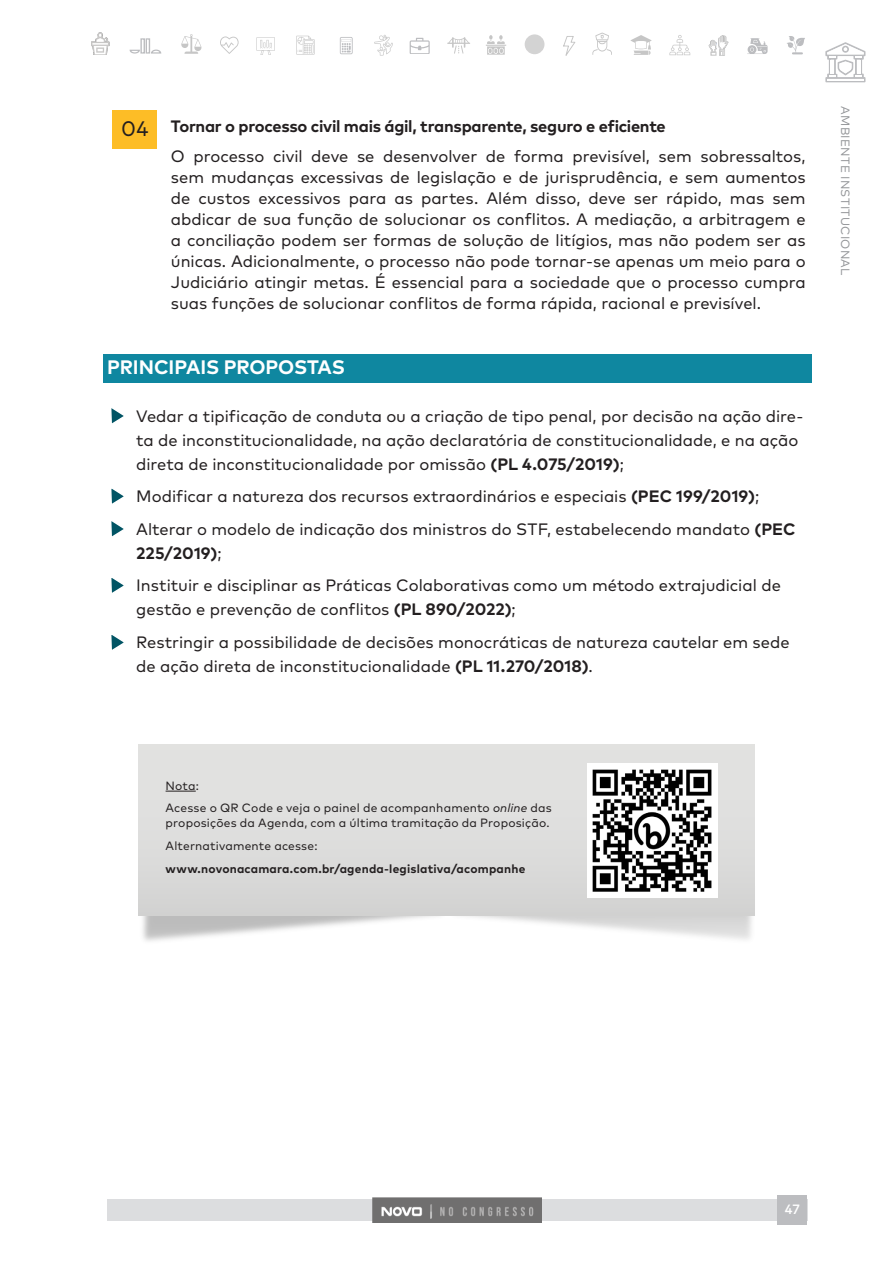
<style>
.page{position:relative;width:893px;height:1263px;background:#fff}
.page>*{position:absolute;margin:0;border:0;box-sizing:border-box;transform-origin:0 0}
.Nº_Diretrizes_BOX{font:21px "Mark Pro";color:#231f20}
.SUB_TITULOS_3_Proposições{font:700 19.5px "Mark Pro";letter-spacing:-.005em;color:#fff}
.TX_Corrido{font:16.5px/21px "Mark Pro";color:#231f20}
.TX_Corrido-2{font:700 16.5px "Mark Pro";letter-spacing:-.02em;color:#231f20}
.t1{font:500 13.5px "Mark Pro";color:#fff}
.TX_Rodapé{font:12px/14.4px "Mark Pro";letter-spacing:.015em;color:#231f20}
.TX_Rodapé-2{font:700 12px "Mark Pro";letter-spacing:.015em;color:#231f20}
.t2{font:12px "Mark Pro";letter-spacing:.025em;color:#939598}
.s1{font-weight:700}
.s2{font-style:italic}
</style>
<div class="page">
<div style="left:107px;top:1199px;width:700px;height:21px;background:#dcdddf"></div>
<img style="left:372px;top:1197px;width:170px;height:25px">
<svg style="left:825px;top:42px;width:40px;height:40px"></svg>
<div style="left:777px;top:1195px;width:30px;height:30px;background:#bcbdc0"></div>
<div style="left:103px;top:355px;width:708px;height:28px;background:#0f87a0"></div>
<div style="left:113px;top:111px;width:44px;height:38px;background:#fdbd26"></div>
<svg style="left:111px;top:408px;width:13px;height:16px"></svg>
<svg style="left:111px;top:488px;width:13px;height:16px"></svg>
<svg style="left:111px;top:521px;width:13px;height:16px"></svg>
<svg style="left:111px;top:578px;width:13px;height:15px"></svg>
<img style="left:138px;top:812px;width:273px;height:129px">
<div style="left:139px;top:744px;width:615px;height:171px;background:#dfdfde"></div>
<img style="left:587px;top:763px;width:131px;height:134px">
<hr style="left:166px;top:791px;width:30px;height:1px;background:#231f20">
<svg style="left:111px;top:635px;width:13px;height:15px"></svg>
<svg style="left:181px;top:34px;width:20px;height:20px"></svg>
<svg style="left:220px;top:36px;width:19px;height:18px"></svg>
<svg style="left:340px;top:37px;width:13px;height:17px"></svg>
<svg style="left:374px;top:35px;width:19px;height:21px"></svg>
<svg style="left:410px;top:38px;width:20px;height:16px"></svg>
<svg style="left:447px;top:37px;width:23px;height:17px"></svg>
<svg style="left:486px;top:35px;width:20px;height:20px"></svg>
<svg style="left:563px;top:36px;width:12px;height:20px"></svg>
<svg style="left:592px;top:33px;width:20px;height:22px"></svg>
<svg style="left:630px;top:35px;width:22px;height:20px"></svg>
<svg style="left:669px;top:35px;width:21px;height:20px"></svg>
<img style="left:709px;top:35px;width:20px;height:20px">
<svg style="left:747px;top:38px;width:21px;height:16px"></svg>
<svg style="left:787px;top:36px;width:18px;height:18px"></svg>
<div style="left:140px;top:38px;width:5px;height:16px;border:1px solid #bcbdc0"></div>
<div style="left:146px;top:38px;width:4px;height:16px;border:1px solid #bcbdc0"></div>
<svg style="left:150px;top:49px;width:12px;height:5px"></svg>
<svg style="left:129px;top:49px;width:12px;height:5px"></svg>
<img style="left:91px;top:32px;width:19px;height:23px">
<div style="left:525px;top:34px;width:19px;height:20px;background:#d3d3d3;border-radius:50%"></div>
<svg style="left:256px;top:37px;width:19px;height:18px"></svg>
<svg style="left:296px;top:36px;width:19px;height:19px"></svg>
<p class="Nº_Diretrizes_BOX" style="left:121px;top:112px;width:29px">04</p>
<p class="TX_Corrido-2" style="left:171px;top:114px;width:496px">Tornar o processo civil mais ágil, transparente, seguro e eficiente</p>
<p class="TX_Corrido" style="left:171px;top:144px;width:636px;text-align:justify">O processo civil deve se desenvolver de forma previsível, sem sobressaltos, sem mudanças excessivas de legislação e de jurisprudência, e sem aumentos de custos excessivos para as partes. Além disso, deve ser rápido, mas sem abdicar de sua função de solucionar os conflitos. A mediação, a arbitragem e a conciliação podem ser formas de solução de litígios, mas não podem ser as únicas. Adicionalmente, o processo não pode tornar-se apenas um meio para o Judiciário atingir metas. É essencial para a sociedade que o processo cumpra suas funções de solucionar conflitos de forma rápida, racional e previsível.</p>
<p class="SUB_TITULOS_3_Proposições" style="left:107px;top:353px;width:239px">PRINCIPAIS PROPOSTAS</p>
<p class="TX_Corrido" style="left:136px;top:403px;width:669px;line-height:24px">Vedar a tipificação de conduta ou a criação de tipo penal, por decisão na ação dire&shy;ta de inconstitucionalidade, na ação declaratória de constitucionalidade, e na ação direta de inconstitucionalidade por omissão <span class="s1">(PL 4.075/2019)</span>;</p>
<p class="TX_Corrido" style="left:136px;top:485px;width:625px">Modificar a natureza dos recursos extraordinários e especiais <span class="s1">(PEC 199/2019)</span>;</p>
<p class="TX_Corrido" style="left:136px;top:516px;width:661px;line-height:24px">Alterar o modelo de indicação dos ministros do STF, estabelecendo mandato <span class="s1">(PEC<br>225/2019)</span>;</p>
<p class="TX_Corrido" style="left:136px;top:572px;width:646px;line-height:24px">Instituir e disciplinar as Práticas Colaborativas como um método extrajudicial de gestão e prevenção de conflitos <span class="s1">(PL 890/2022)</span>;</p>
<p class="TX_Corrido" style="left:136px;top:629px;width:655px;line-height:24px">Restringir a possibilidade de decisões monocráticas de natureza cautelar em sede de ação direta de inconstitucionalidade <span class="s1">(PL 11.270/2018)</span>.</p>
<p class="t2" style="left:854px;top:106px;width:171px;rotate:90deg">AMBIENTE INSTITUCIONAL</p>
<p class="TX_Rodapé" style="left:166px;top:777px;width:35px">Nota:</p>
<p class="TX_Rodapé" style="left:166px;top:800px;width:388px">Acesse o QR Code e veja o painel de acompanhamento <span class="s2">online</span> das proposições da Agenda, com a última tramitação da Proposição.</p>
<p class="TX_Rodapé" style="left:166px;top:837px;width:153px">Alternativamente acesse:</p>
<p class="TX_Rodapé-2" style="left:166px;top:859px;width:361px">www.novonacamara.com.br/agenda-legislativa/acompanhe</p>
<p class="t1" style="left:785px;top:1199px;width:17px">47</p>
</div>
